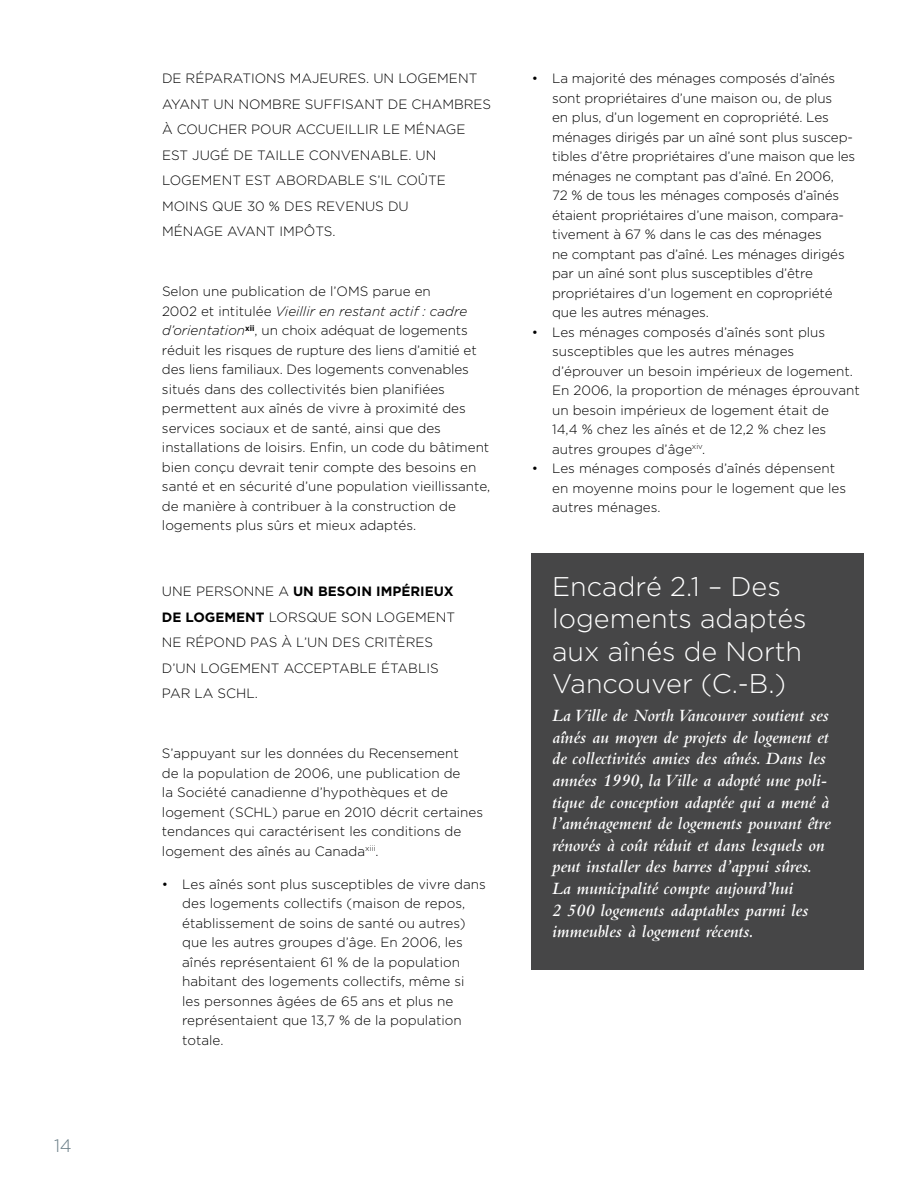
<style>
.page{position:relative;width:918px;height:1188px;background:#fff}
.page>*{position:absolute;margin:0;border:0;box-sizing:border-box;transform-origin:0 0}
.t1{font:300 27px/32.4px "Gotham";color:#fff}
.t2{font:italic 600 18px/21.6px "Bembo";color:#fff}
.t3{font:300 18px "Gotham";color:#687c85}
.t4{font:300 13.5px/19.5px "Gotham";color:#000}
.t5{font:700 13.5px "Gotham";color:#000}
.s1{font-style:italic}
.s2{font-weight:300}
</style>
<div class="page">
<div style="left:532px;top:553px;width:332px;height:417px;background:#464647"></div>
<h2 class="t3" style="left:54px;top:1135px;width:19px">14</h2>
<p class="t4" style="left:162px;top:69px;width:34px">de réparations</p>
<p class="t4" style="left:290px;top:69px;width:59px">majeures</p>
<p class="t4" style="left:366px;top:69px;width:43px">. Un logement</p>
<p class="t4" style="left:162px;top:94px;width:11px">ayant</p>
<p class="t4" style="left:213px;top:94px;width:37px">un nombre</p>
<p class="t4" style="left:305px;top:94px;width:29px">suffisant</p>
<p class="t4" style="left:388px;top:94px;width:35px">de chambres</p>
<p class="t4" style="left:162px;top:120px;width:57px">à coucher</p>
<p class="t4" style="left:251px;top:120px;width:56px">pouracc</p>
<p class="t4" style="left:326px;top:120px;width:19px">ueillir</p>
<p class="t4" style="left:383px;top:120px;width:33px">le ménage</p>
<p class="t4" style="left:162px;top:145px;width:10px">est</p>
<p class="t4" style="left:192px;top:145px;width:74px">jugé de taille</p>
<p class="t4" style="left:309px;top:145px;width:11px">convenable</p>
<p class="t4" style="left:408px;top:145px;width:18px">. Un</p>
<p class="t4" style="left:162px;top:171px;width:11px">logement</p>
<p class="t4" style="left:245px;top:171px;width:10px">est</p>
<p class="t4" style="left:275px;top:171px;width:11px">abordable</p>
<p class="t4" style="left:369px;top:171px;width:69px">s’il coûte</p>
<p class="t4" style="left:162px;top:196px;width:10px">moins</p>
<p class="t4" style="left:212px;top:196px;width:82px">que 30 % des</p>
<p class="t4" style="left:316px;top:196px;width:11px">reven</p>
<p class="t4" style="left:365px;top:196px;width:45px">us du</p>
<p class="t4" style="left:162px;top:222px;width:11px">ménage</p>
<p class="t4" style="left:227px;top:222px;width:11px">avant</p>
<p class="t4" style="left:279px;top:222px;width:9px">imp</p>
<p class="t4" style="left:304px;top:222px;width:33px">ôts.</p>
<p class="t4" style="left:162px;top:282px;width:330px">Selon une publication de l’OMS parue en<br>2002 et intitulée <span class="s1">Vieillir en restant actif : cadre d’orientation</span><sup>XII</sup>, un choix adéquat de logements réduit les risques de rupture des liens d’amitié et des liens familiaux. Des logements convenables situés dans des collectivités bien planifiées permettent aux aînés de vivre à proximité des services sociaux et de santé, ainsi que des installations de loisirs. Enfin, un code du bâtiment bien conçu devrait tenir compte des besoins en santé et en sécurité d’une population vieillissante, de manière à contribuer à la construction de logements plus sûrs et mieux adaptés.</p>
<p class="t4" style="left:162px;top:582px;width:11px">Une</p>
<p class="t4" style="left:196px;top:582px;width:11px">personne</p>
<p class="t5" style="left:278px;top:584px;width:177px"><span class="s2">a</span> UN BESOIN IMPÉRIEUX</p>
<p class="t5" style="left:162px;top:609px;width:118px">DE LOGEMENT <span class="s2">lorsq</span></p>
<p class="t4" style="left:318px;top:607px;width:34px">ue son</p>
<p class="t4" style="left:376px;top:607px;width:11px">logement</p>
<p class="t4" style="left:162px;top:633px;width:35px">ne répond</p>
<p class="t4" style="left:250px;top:633px;width:10px">pas</p>
<p class="t4" style="left:282px;top:633px;width:61px">à l’un des</p>
<p class="t4" style="left:364px;top:633px;width:9px">crit</p>
<p class="t4" style="left:397px;top:633px;width:19px">ères</p>
<p class="t4" style="left:162px;top:658px;width:50px">d’un logement</p>
<p class="t4" style="left:284px;top:658px;width:11px">acceptable</p>
<p class="t4" style="left:381px;top:658px;width:9px">établis</p>
<p class="t4" style="left:162px;top:684px;width:10px">par</p>
<p class="t4" style="left:195px;top:684px;width:65px">la SCHL.</p>
<p class="t4" style="left:162px;top:744px;width:323px">S’appuyant sur les données du Recensement<br>de la population de 2006, une publication de<br>la Société canadienne d’hypothèques et de logement (SCHL) parue en 2010 décrit certaines tendances qui caractérisent les conditions de logement des aînés au Canada<sup>xiii</sup>.</p>
<p class="t4" style="left:182px;top:874px;width:305px;text-indent:-20px">• Les aînés sont plus susceptibles de vivre dans des logements collectifs (maison de repos, établissement de soins de santé ou autres) que les autres groupes d’âge. En 2006, les aînés représentaient 61 % de la population habitant des logements collectifs, même si les personnes âgées de 65 ans et plus ne représentaient que 13,7 % de la population totale.</p>
<p class="t4" style="left:552px;top:69px;width:305px;text-indent:-20px">• La majorité des ménages composés d’aînés sont propriétaires d’une maison ou, de plus<br>en plus, d’un logement en copropriété. Les ménages dirigés par un aîné sont plus suscep&shy;tibles d’être propriétaires d’une maison que les ménages ne comptant pas d’aîné. En 2006,<br>72 % de tous les ménages composés d’aînés étaient propriétaires d’une maison, compara&shy;tivement à 67 % dans le cas des ménages<br>ne comptant pas d’aîné. Les ménages dirigés par un aîné sont plus susceptibles d’être propriétaires d’un logement en copropriété que les autres ménages.</p>
<p class="t4" style="left:552px;top:322px;width:309px;text-indent:-20px">• Les ménages composés d’aînés sont plus susceptibles que les autres ménages d’éprouver un besoin impérieux de logement.<br>En 2006, la proportion de ménages éprouvant un besoin impérieux de logement était de<br>14,4 % chez les aînés et de 12,2 % chez les autres groupes d’âge<sup>xiv</sup>.</p>
<p class="t4" style="left:552px;top:459px;width:295px;text-indent:-20px">• Les ménages composés d’aînés dépensent en moyenne moins pour le logement que les autres ménages.</p>
<h1 class="t1" style="left:552px;top:570px;width:256px">Encadré 2.1 – Des logements adaptés aux aînés de North<br>Vancouver (C.-B.)</h1>
<p class="t2" style="left:552px;top:705px;width:280px">La Ville de North Vancouver soutient ses aînés au moyen de projets de logement et de collectivités amies des aînés. Dans les années 1990, la Ville a adopté une poli&shy;tique de conception adaptée qui a mené à l’aménagement de logements pouvant être rénovés à coût réduit et dans lesquels on peut installer des barres d’appui sûres.<br>La municipalité compte aujourd’hui<br>2 500 logements adaptables parmi les immeubles à logement récents.</p>
</div>
